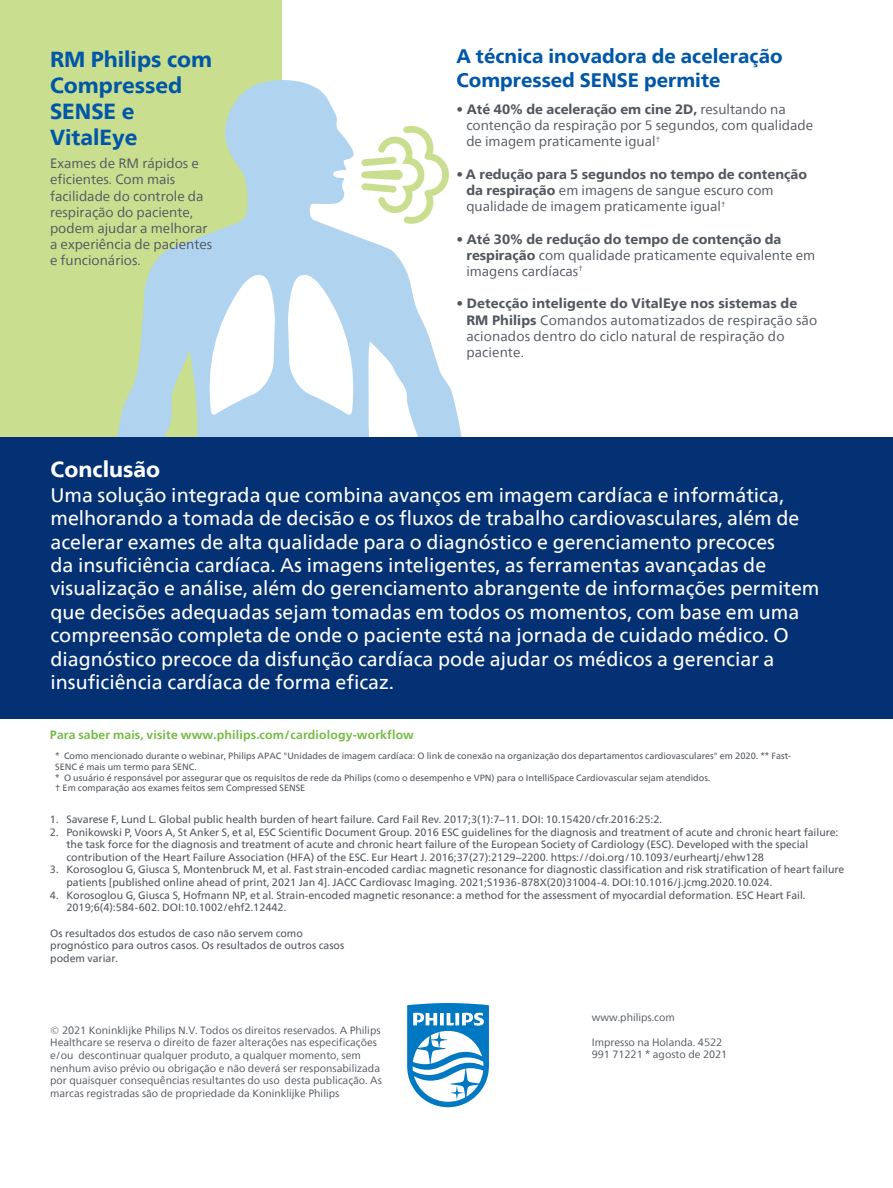
<style>
.page{position:relative;width:893px;height:1188px;background:#fff}
.page>*{position:absolute;margin:0;border:0;box-sizing:border-box;transform-origin:0 0}
.t1{font:800 21.75px/26.1px "Neue Frutiger World";color:#0157a7}
.t2{font:800 21.75px "Neue Frutiger World";color:#fff}
.t3{font:19.5px/23.4px "Neue Frutiger World";color:#fff}
.t4{font:800 19.5px/23.4px "Neue Frutiger World";color:#0157a7}
.t5{font:13.5px/16.2px "Neue Frutiger World";color:#52575f}
._01_Body_Copy{font:700 12px "Neue Frutiger World";letter-spacing:.015em;color:#72ba40}
._06_Disclaimer_and_f{font:10.5px/12.6px "Neue Frutiger World";color:#52575f}
.t6{font:10.5px/12.6px "Neue Frutiger World";color:#52575f}
._01_Body_Copy-2{font:9px/10.8px "Neue Frutiger World";color:#52575f}
.s1{font-weight:800}
</style>
<div class="page">
<div style="left:0;top:0;width:282px;height:437px;background:#c9df8f"></div>
<svg style="left:117px;top:80px;width:345px;height:357px"></svg>
<svg style="left:206px;top:270px;width:69px;height:146px;background:#e1eef9"></svg>
<svg style="left:288px;top:270px;width:69px;height:146px"></svg>
<svg style="left:361px;top:126px;width:88px;height:98px"></svg>
<div style="left:0;top:437px;width:893px;height:281px;background:#043174"></div>
<svg style="left:407px;top:1003px;width:82px;height:104px"></svg>
<p class="t1" style="left:50px;top:46px;width:164px">RM Philips com<br>Compressed<br>SENSE e<br>VitalEye</p>
<p class="t5" style="left:50px;top:155px;width:164px">Exames de RM rápidos e eficientes. Com mais facilidade do controle da respiração do paciente, podem ajudar a melhorar a experiência de pacientes e funcionários.</p>
<p class="t4" style="left:456px;top:45px;width:328px">A técnica inovadora de aceleração<br>Compressed SENSE permite</p>
<p class="t5" style="left:466px;top:101px;width:348px;text-indent:-10px"><span class="s1">• Até 40% de aceleração em cine 2D,</span> resultando na contenção da respiração por 5 segundos, com qualidade de imagem praticamente igual<sup>†</sup></p>
<p class="t5" style="left:466px;top:166px;width:342px;text-indent:-10px"><span class="s1">• A redução para 5 segundos no tempo de contenção da respiração</span> em imagens de sangue escuro com qualidade de imagem praticamente igual<sup>†</sup></p>
<p class="t5" style="left:466px;top:231px;width:350px;text-indent:-10px"><span class="s1">• Até 30% de redução do tempo de contenção da respiração</span> com qualidade praticamente equivalente em imagens cardíacas<sup>†</sup></p>
<p class="t5" style="left:466px;top:296px;width:352px;text-indent:-10px"><span class="s1">• Detecção inteligente do VitalEye nos sistemas de RM Philips</span> Comandos automatizados de respiração são acionados dentro do ciclo natural de respiração do paciente.</p>
<p class="t2" style="left:50px;top:457px;width:111px">Conclusão</p>
<p class="t3" style="left:50px;top:484px;width:770px">Uma solução integrada que combina avanços em imagem cardíaca e informática, melhorando a tomada de decisão e os fluxos de trabalho cardiovasculares, além de acelerar exames de alta qualidade para o diagnóstico e gerenciamento precoces<br>da insuficiência cardíaca. As imagens inteligentes, as ferramentas avançadas de visualização e análise, além do gerenciamento abrangente de informações permitem que decisões adequadas sejam tomadas em todos os momentos, com base em uma compreensão completa de onde o paciente está na jornada de cuidado médico. O diagnóstico precoce da disfunção cardíaca pode ajudar os médicos a gerenciar a insuficiência cardíaca de forma eficaz.</p>
<p class="_01_Body_Copy" style="left:50px;top:724px;width:366px">Para saber mais, visite www.philips.com/cardiology-workflow</p>
<p class="_01_Body_Copy-2" style="left:55px;top:751px;width:737px">* Como mencionado durante o webinar, Philips APAC "Unidades de imagem cardíaca: O link de conexão na organização dos departamentos cardiovasculares" em 2020. ** Fast-SENC é mais um termo para SENC.<br>* O usuário é responsável por assegurar que os requisitos de rede da Philips (como o desempenho e VPN) para o IntelliSpace Cardiovascular sejam atendidos.<br>† Em comparação aos exames feitos sem Compressed SENSE</p>
<p class="_06_Disclaimer_and_f" style="left:50px;top:813px;width:613px">1. Savarese F, Lund L. Global public health burden of heart failure. Card Fail Rev. 2017;3(1):7–11. DOI: 10.15420/cfr.2016:25:2.</p>
<p class="_06_Disclaimer_and_f" style="left:50px;top:826px;width:790px">2. Ponikowski P, Voors A, St Anker S, et al, ESC Scientific Document Group. 2016 ESC guidelines for the diagnosis and treatment of acute and chronic heart failure:</p>
<p class="_06_Disclaimer_and_f" style="left:66px;top:839px;width:743px">the task force for the diagnosis and treatment of acute and chronic heart failure of the European Society of Cardiology (ESC). Developed with the special contribution of the Heart Failure Association (HFA) of the ESC. Eur Heart J. 2016;37(27):2129–2200. https://doi.org/10.1093/eurheartj/ehw128</p>
<p class="_06_Disclaimer_and_f" style="left:66px;top:864px;width:779px;text-indent:-16px">3. Korosoglou G, Giusca S, Montenbruck M, et al. Fast strain-encoded cardiac magnetic resonance for diagnostic classification and risk stratification of heart failure patients [published online ahead of print, 2021 Jan 4]. JACC Cardiovasc Imaging. 2021;S1936-878X(20)31004-4. DOI:10.1016/j.jcmg.2020.10.024.</p>
<p class="_06_Disclaimer_and_f" style="left:66px;top:889px;width:740px;text-indent:-16px">4. Korosoglou G, Giusca S, Hofmann NP, et al. Strain-encoded magnetic resonance: a method for the assessment of myocardial deformation. ESC Heart Fail.<br>2019;6(4):584-602. DOI:10.1002/ehf2.12442.</p>
<p class="_06_Disclaimer_and_f" style="left:50px;top:927px;width:296px">Os resultados dos estudos de caso não servem como prognóstico para outros casos. Os resultados de outros casos podem variar.</p>
<p class="t6" style="left:50px;top:1024px;width:333px">© 2021 Koninklijke Philips N.V. Todos os direitos reservados. A Philips Healthcare se reserva o direito de fazer alterações nas especificações e/ou descontinuar qualquer produto, a qualquer momento, sem nenhum aviso prévio ou obrigação e não deverá ser responsabilizada por quaisquer consequências resultantes do uso desta publicação. As marcas registradas são de propriedade da Koninklijke Philips</p>
<p class="t6" style="left:592px;top:1011px;width:84px">www.philips.com</p>
<p class="t6" style="left:592px;top:1036px;width:137px">Impresso na Holanda. 4522<br>991 71221 * agosto de 2021</p>
</div>
